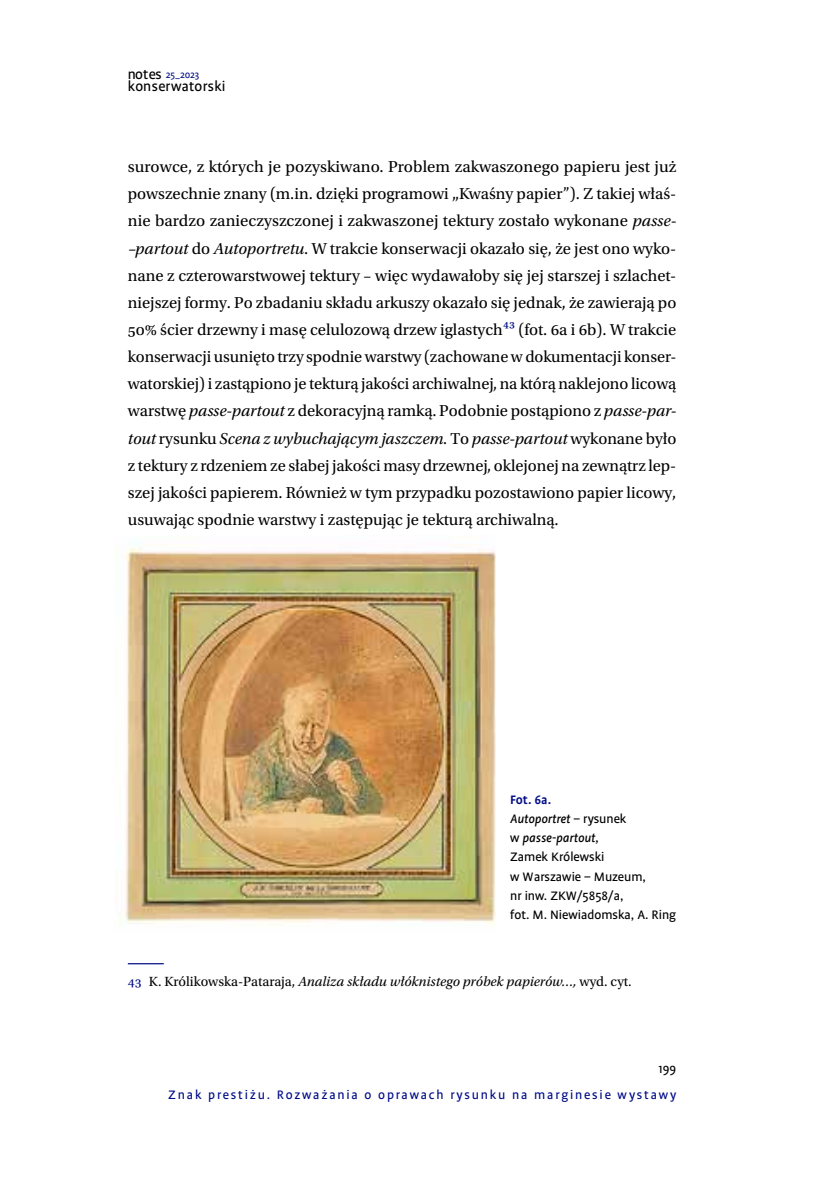
<style>
.page{position:relative;width:834px;height:1191px;background:#fff}
.page>*{position:absolute;margin:0;border:0;box-sizing:border-box;transform-origin:0 0}
.t1{font:16.62px/27.1px "Utopia Pl";color:#000;text-align:justify}
.t2{font:15.75px "Zaluski";letter-spacing:.02em;color:#000}
.t3{font:14px/19.2px "Zaluski";color:#000}
.t4{font:italic 14px "Utopia Pl";color:#000}
.t5{font:14px "Zaluski";letter-spacing:.13em;color:#000c87}
.t6{font:10.5px "Zaluski";letter-spacing:-.015em;color:#000c87}
.s1{font-size:15.75px;color:#000}
.s2{font-style:italic}
.s3{color:#000c87}
.s4{font-weight:700;color:#000c87}
.s5{font-style:normal;color:#000c87}
.s6{font-style:normal}
</style>
<div class="page">
<hr style="left:128px;top:963px;width:36px;height:1px;background:#000c87">
<img style="left:119px;top:547px;width:376px;height:378px">
<p class="t6" style="left:128px;top:69px;width:73px"><span class="s1">notes</span> 25_2023</p>
<p class="t2" style="left:128px;top:78px;width:99px">konserwatorski</p>
<p class="t1" style="left:128px;top:153px;width:550px">surowce, z których je pozyskiwano. Problem zakwaszonego papieru jest już powszechnie znany (m.in. dzięki programowi „Kwaśny papier”). Z takiej właś&shy;nie bardzo zanieczyszczonej i zakwaszonej tektury zostało wykonane <span class="s2">passe-–partout</span> do <span class="s2">Autoportretu</span>. W trakcie konserwacji okazało się, że jest ono wyko&shy;nane z czterowarstwowej tektury – więc wydawałoby się jej starszej i szlachet&shy;niejszej formy. Po zbadaniu składu arkuszy okazało się jednak, że zawierają po 50% ścier drzewny i masę celulozową drzew iglastych<span class="s3">43</span> (fot. 6a i 6b). W trakcie konserwacji usunięto trzy spodnie warstwy (zachowane w dokumentacji konser&shy;watorskiej) i zastąpiono je tekturą jakości archiwalnej, na którą naklejono licową warstwę <span class="s2">passe-partout</span> z dekoracyjną ramką. Podobnie postąpiono z <span class="s2">passe-par&shy;tout</span> rysunku <span class="s2">Scena z wybuchającym jaszczem.</span> To <span class="s2">passe-partout</span> wykonane było z tektury z rdzeniem ze słabej jakości masy drzewnej, oklejonej na zewnątrz lep&shy;szej jakości papierem. Również w tym przypadku pozostawiono papier licowy, usuwając spodnie warstwy i zastępując je tekturą archiwalną.</p>
<p class="t3" style="left:510px;top:790px;width:167px"><span class="s4">Fot. 6a.<br></span><span class="s2">Autoportret</span> – rysunek<br>w <span class="s2">passe‑partout,<br></span>Zamek Królewski<br>w Warszawie – Muzeum,<br>nr inw. ZKW/5858/a,<br>fot. M. Niewiadomska, A. Ring</p>
<p class="t4" style="left:128px;top:974px;width:505px"><span class="s5">43</span> <span class="s6">K. Królikowska-Pataraja,</span> Analiza składu włóknistego próbek papierów…, <span class="s6">wyd. cyt.</span></p>
<p class="t3" style="left:658px;top:1059px;width:19px">199</p>
<p class="t5" style="left:168px;top:1087px;width:509px">Znak prestiżu. Rozważania o oprawach rysunku na marginesie wystawy</p>
</div>
